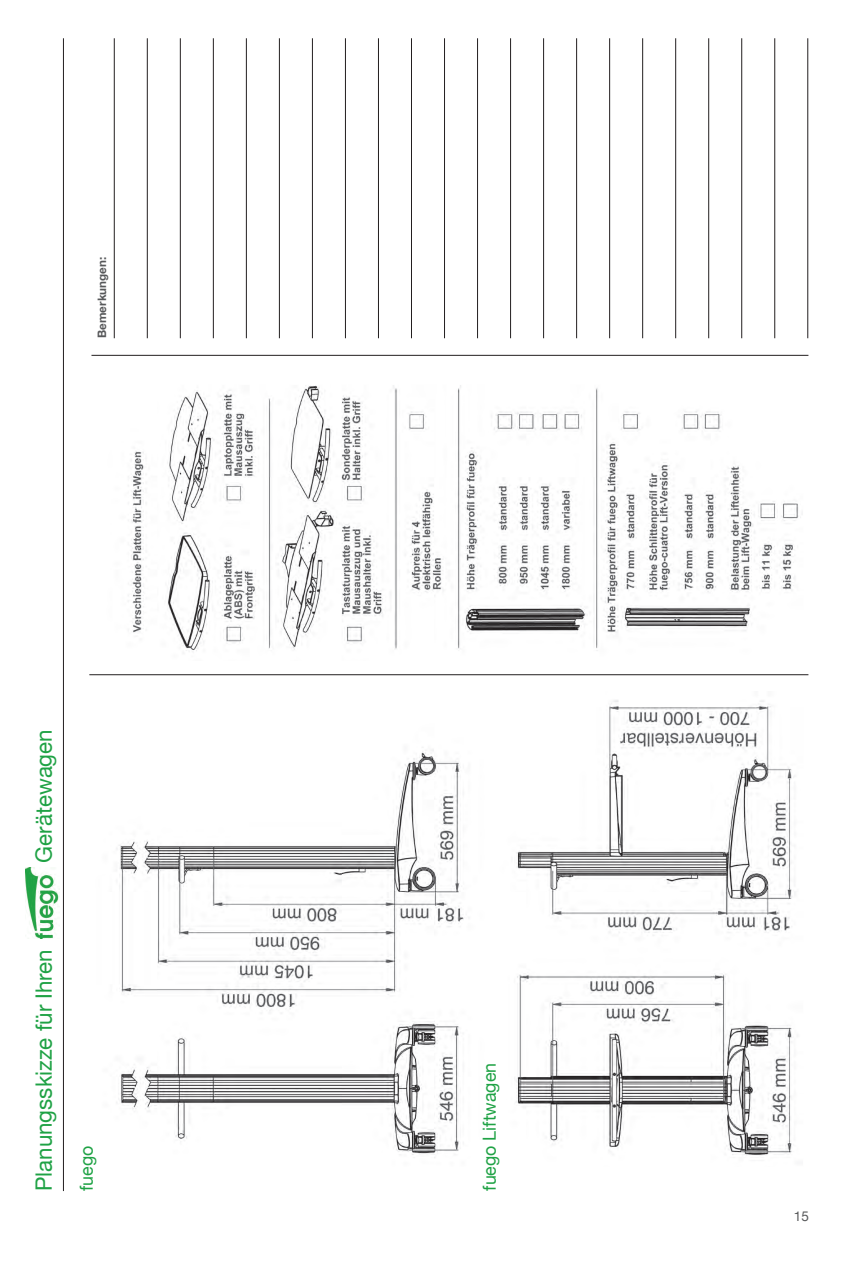
<style>
.page{position:relative;width:851px;height:1263px;background:#fff}
.page>*{position:absolute;margin:0;border:0;box-sizing:border-box;transform-origin:0 0}
.t1{font:22.5px "Helvetica Neue";color:#1fa245}
.t2{font:18px "Helvetica Neue";color:#1fa245}
.t3{font:13.5px "Helvetica Neue";color:#57585a}
.t4{font:700 11.7px "Helvetica Neue";color:#57585a}
</style>
<div class="page">
<img style="left:116px;top:700px;width:680px;height:458px">
<img style="left:128px;top:385px;width:675px;height:266px">
<hr style="left:63px;top:38px;width:1px;height:1153px;background:#231f20">
<hr style="left:89px;top:674px;width:719px;height:1px;background:#231f20">
<hr style="left:91px;top:355px;width:717px;height:1px;background:#231f20">
<hr style="left:114px;top:38px;width:1px;height:300px;background:#231f20">
<hr style="left:147px;top:38px;width:1px;height:300px;background:#231f20">
<hr style="left:180px;top:38px;width:1px;height:300px;background:#231f20">
<hr style="left:213px;top:38px;width:1px;height:300px;background:#231f20">
<hr style="left:246px;top:38px;width:1px;height:300px;background:#231f20">
<hr style="left:279px;top:38px;width:1px;height:300px;background:#231f20">
<hr style="left:312px;top:38px;width:1px;height:300px;background:#231f20">
<hr style="left:345px;top:38px;width:1px;height:300px;background:#231f20">
<hr style="left:378px;top:38px;width:1px;height:300px;background:#231f20">
<hr style="left:411px;top:38px;width:1px;height:300px;background:#231f20">
<hr style="left:444px;top:38px;width:1px;height:300px;background:#231f20">
<hr style="left:477px;top:38px;width:1px;height:300px;background:#231f20">
<hr style="left:510px;top:38px;width:1px;height:300px;background:#231f20">
<hr style="left:543px;top:38px;width:1px;height:300px;background:#231f20">
<hr style="left:576px;top:38px;width:1px;height:300px;background:#231f20">
<hr style="left:609px;top:38px;width:1px;height:300px;background:#231f20">
<hr style="left:642px;top:38px;width:1px;height:300px;background:#231f20">
<hr style="left:675px;top:38px;width:1px;height:300px;background:#231f20">
<hr style="left:708px;top:38px;width:1px;height:300px;background:#231f20">
<hr style="left:741px;top:38px;width:1px;height:300px;background:#231f20">
<hr style="left:774px;top:38px;width:1px;height:300px;background:#231f20">
<hr style="left:807px;top:38px;width:1px;height:300px;background:#231f20">
<img style="left:26px;top:868px;width:34px;height:71px">
<p class="t4" style="left:95px;top:338px;width:83px;rotate:-90deg">Bemerkungen:</p>
<p class="t1" style="left:30px;top:863px;width:135px;rotate:-90deg">Gerätewagen</p>
<p class="t1" style="left:30px;top:1191px;width:243px;rotate:-90deg">Planungsskizze für Ihren</p>
<p class="t2" style="left:75px;top:1191px;width:47px;rotate:-90deg">fuego</p>
<p class="t2" style="left:478px;top:1191px;width:129px;rotate:-90deg">fuego Liftwagen</p>
<p class="t3" style="left:793px;top:1208px;width:17px">15</p>
</div>
